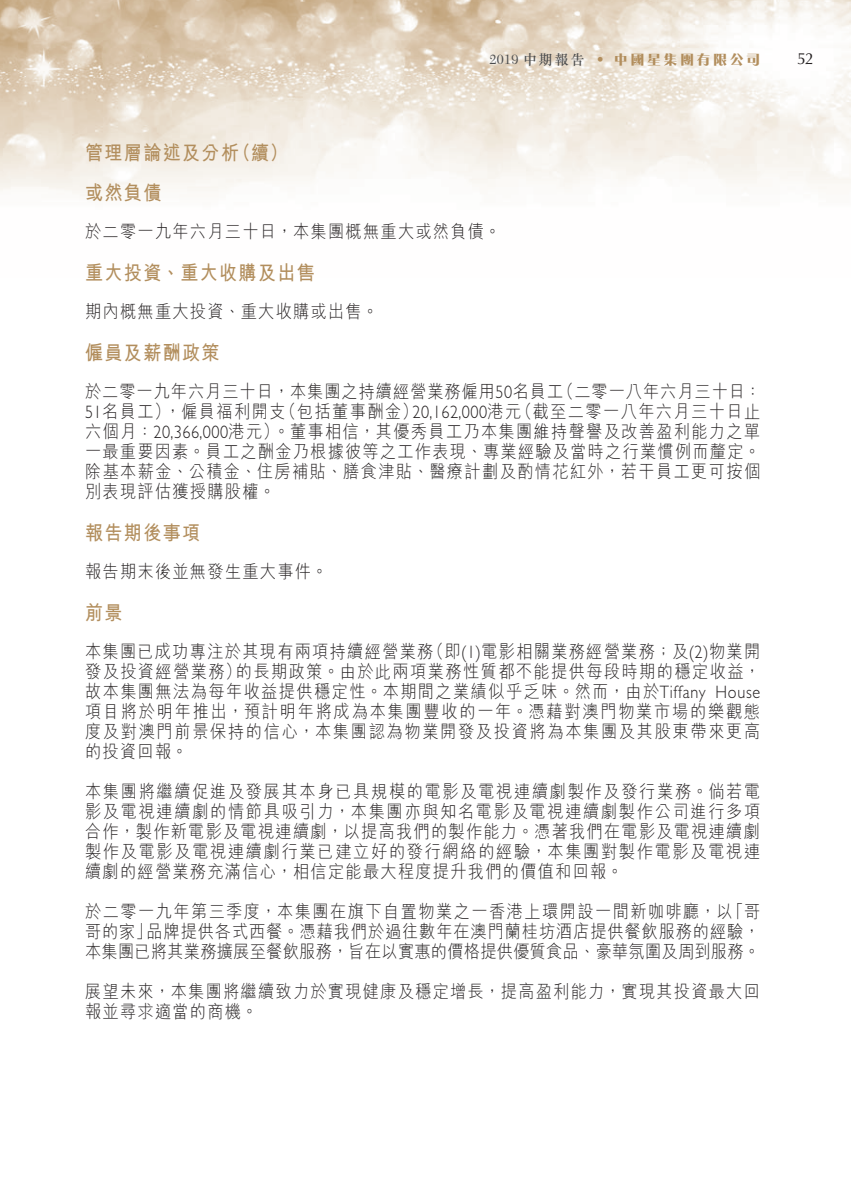
<style>
.page{position:relative;width:851px;height:1191px;background:#fff}
.page>*{position:absolute;margin:0;border:0;box-sizing:border-box;transform-origin:0 0}
.t1{font:700 20px/40px "M Hei HK";letter-spacing:.08em;color:#b28e5d;scale:.9 1}
.t2{font:300 18px/20px "M Hei HK";letter-spacing:.08em;color:#231f20;scale:.9 1}
.t3{font:300 18px/20px "M Hei HK";letter-spacing:.105em;color:#231f20;scale:.9 1}
.t4{font:300 18px/20px "M Hei HK";letter-spacing:.06em;color:#231f20;scale:.9 1}
.t5{font:300 18px/20px "M Hei HK";letter-spacing:.015em;color:#231f20;scale:.9 1}
.t6{font:300 18px "Gill Sans Std";letter-spacing:.03em;color:#231f20;scale:.9 1}
.t7{font:16px "Optima LT Std";color:#231f20}
.t8{font:800 14px "M Razor HK";letter-spacing:.18em;color:#b28e5d}
.t9{font:14px "New Caledonia LT Std";color:#4b4c4d}
.t10{font:500 14px "Optima LT Std";color:#b28e5d}
.s1{font-family:"M Sung HK";font-weight:500}
.s2{font-family:"Gill Sans Std"}
.s3{font-family:"M Hei HK"}
</style>
<div class="page">
<img style="left:1px;top:0;width:849px;height:196px">
<p class="t9" style="left:489px;top:52px;width:96px">2019 <span class="s1">中期報告</span></p>
<p class="t10" style="left:596px;top:52px;width:8px">•</p>
<p class="t8" style="left:614px;top:50px;width:148px">中國星集團有限公司</p>
<p class="t1" style="left:85px;top:131px;width:172px">管理層論述及分析或然負債</p>
<p class="t2" style="left:85px;top:221px;width:463px">於二零一九年六月三十日，本集團概無重大或然負債。</p>
<p class="t1" style="left:85px;top:251px;width:257px">重大投資、重大收購及出售</p>
<p class="t2" style="left:85px;top:301px;width:327px">期內概無重大投資、重大收購或出售。</p>
<p class="t1" style="left:85px;top:331px;width:151px">僱員及薪酬政策</p>
<p class="t1" style="left:233px;top:131px;width:63px">（續(</p>
<p class="t4" style="left:516px;top:381px;width:273px;text-indent:-431px">於二零一九年六月三十日，本集團之持續經營業務僱用<span class="s2">50</span>名員工<br>（截至二零一八年六月三十日止</p>
<p class="t4" style="left:557px;top:381px;width:227px">（二零一八年六月三十日：</p>
<p class="t2" style="left:85px;top:401px;width:751px"><span class="s2">51</span>名員工 ，） 僱員福利開支<br>六個月：<span class="s2">20,366,000</span>港元）。董事相信，其優秀員工乃本集團維持聲譽及改善盈利能力之單一最重要因素。員工之酬金乃根據彼等之工作表現、專業經驗及當時之行業慣例而釐定。除基本薪金、公積金、住房補貼、膳食津貼、醫療計劃及酌情花紅外，若干員工更可按個別表現評估獲授購股權。</p>
<p class="t1" style="left:85px;top:511px;width:129px">報告期後事項</p>
<p class="t2" style="left:85px;top:561px;width:271px">報告期末後並無發生重大事件。</p>
<p class="t1" style="left:85px;top:591px;width:43px">前景</p>
<p class="t2" style="left:427px;top:641px;width:371px">（即 <span class="s2">)1(</span> 電影相關業務經營業務；及 <span class="s2">)2(</span> 物業開</p>
<p class="t2" style="left:280px;top:401px;width:154px">（包括董事酬金）</p>
<p class="t6" style="left:412px;top:402px;width:122px">20,162,000<span class="s3">港元</span></p>
<p class="t2" style="left:236px;top:641px;width:584px;text-indent:-151px">本集團已成功專注於其現有兩項持續經營業務<br>的長期政策。由於此兩項業務性質都不能提供每段時期的穩定收益，</p>
<p class="t2" style="left:85px;top:661px;width:175px">發及投資經營業務）</p>
<p class="t3" style="left:85px;top:681px;width:751px">故本集團無法為每年收益提供穩定性。本期間之業績似乎乏味。然而，由於<span class="s2">Tiffany<br></span>項目將於明年推出，預計明年將成為本集團豐收的一年。憑藉對澳門物業市場的樂觀態度及對澳門前景保持的信心，本集團認為物業開發及投資將為本集團及其股東帶來更高的投資回報。</p>
<p class="t2" style="left:85px;top:781px;width:751px;text-align:justify">本集團將繼續促進及發展其本身已具規模的電影及電視連續劇製作及發行業務。倘若電影及電視連續劇的情節具吸引力，本集團亦與知名電影及電視連續劇製作公司進行多項合作，製作新電影及電視連續劇，以提高我們的製作能力。憑著我們在電影及電視連續劇製作及電影及電視連續劇行業已建立好的發行網絡的經驗，本集團對製作電影及電視連續劇的經營業務充滿信心，相信定能最大程度提升我們的價值和回報。</p>
<p class="t2" style="left:727px;top:900px;width:38px">「哥</p>
<p class="t6" style="left:715px;top:682px;width:51px">House</p>
<p class="t2" style="left:146px;top:900px;width:683px;text-indent:-61px">於二零一九年第三季度，本集團在旗下自置物業之一香港上環開設一間新咖啡廳，以<br>品牌提供各式西餐。憑藉我們於過往數年在澳門蘭桂坊酒店提供餐飲服務的經驗，</p>
<p class="t5" style="left:85px;top:920px;width:751px">哥的家」<br>本集團已將其業務擴展至餐飲服務，旨在以實惠的價格提供優質食品、豪華氛圍及周到服務。</p>
<p class="t2" style="left:85px;top:980px;width:751px">展望未來，本集團將繼續致力於實現健康及穩定增長，提高盈利能力，實現其投資最大回報並尋求適當的商機。</p>
<p class="t7" style="left:797px;top:50px;width:18px">52</p>
</div>
